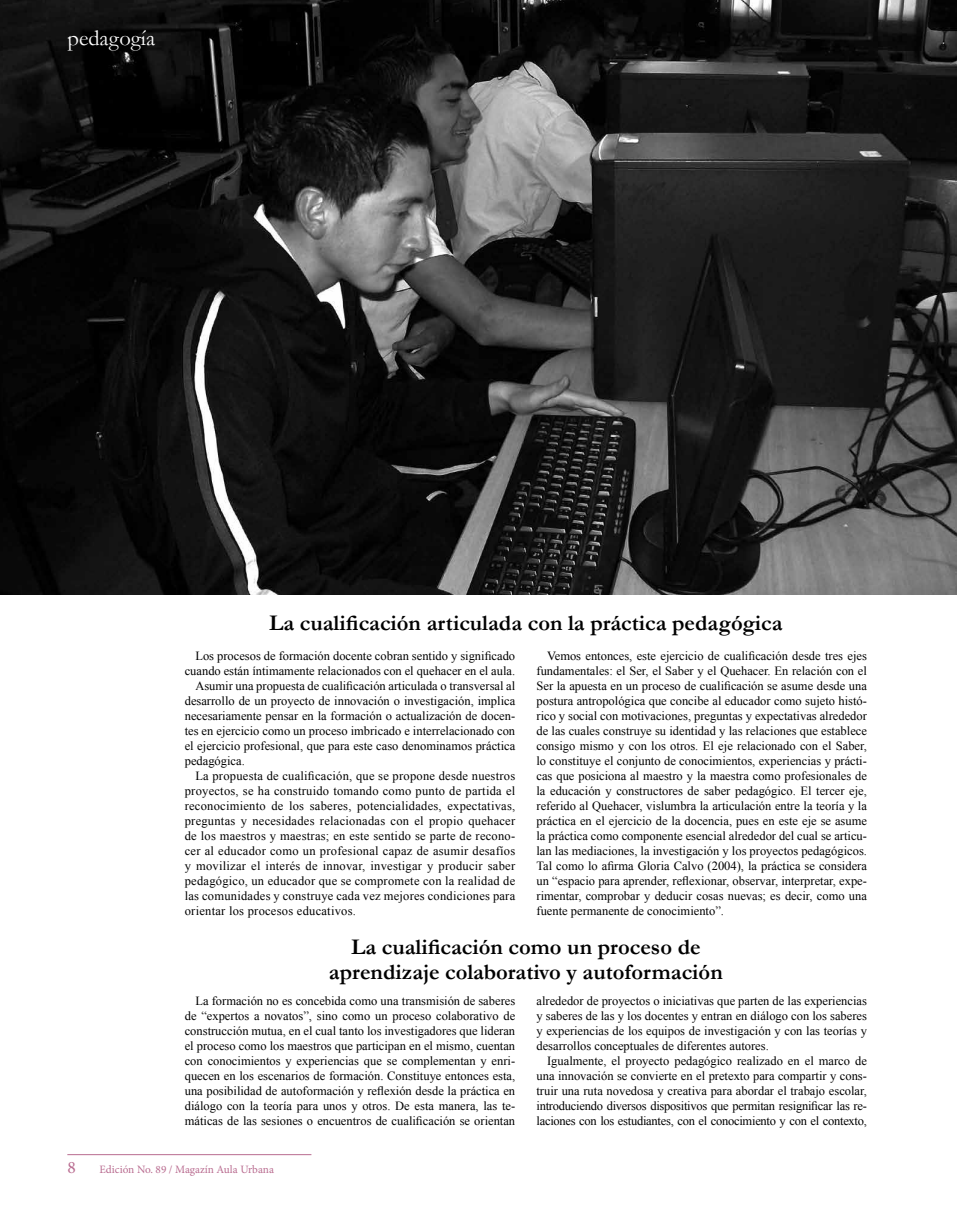
<style>
.page{position:relative;width:957px;height:1205px;background:#fff}
.page>*{position:absolute;margin:0;border:0;box-sizing:border-box;transform-origin:0 0}
.t1{font:700 22.5px/25px "Garamond";color:#000;text-align:center}
.t2{font:22.5px "Garamond";color:#fff}
.t3{font:17.5px "Minion Pro";color:#b96c90}
.t4{font:12.5px/15px "Times New Roman";color:#000;text-align:justify}
.t5{font:12.5px "Times New Roman";letter-spacing:.02em;color:#000}
.t6{font:11.25px "Minion Pro";color:#b96c90}
</style>
<div class="page">
<hr style="left:67px;top:1154px;width:244px;height:1px;background:#b96c90">
<img style="left:0;top:0;width:957px;height:595px">
<h1 class="t2" style="left:68px;top:23px;width:89px">pedagogía</h1>
<h1 class="t1" style="left:269px;top:610px;width:515px">La cualificación articulada con la práctica pedagógica</h1>
<p class="t4" style="left:195px;top:648px;width:321px">Los procesos de formación docente cobran sentido y significado</p>
<p class="t4" style="left:185px;top:663px;width:332px">cuando están íntimamente relacionados con el quehacer en el aula.</p>
<p class="t4" style="left:195px;top:678px;width:321px">Asumir una propuesta de cualificación articulada o transversal al</p>
<p class="t4" style="left:185px;top:693px;width:332px">desarrollo de un proyecto de innovación o investigación, implica</p>
<p class="t4" style="left:185px;top:708px;width:332px">necesariamente pensar en la formación o actualización de docen-</p>
<p class="t4" style="left:185px;top:723px;width:332px">tes en ejercicio como un proceso imbricado e interrelacionado con</p>
<p class="t4" style="left:185px;top:738px;width:332px">el ejercicio profesional, que para este caso denominamos práctica</p>
<p class="t4" style="left:185px;top:753px;width:62px">pedagógica.</p>
<p class="t5" style="left:195px;top:767px;width:321px">La propuesta de cualificación, que se propone desde nuestros</p>
<p class="t5" style="left:185px;top:782px;width:332px">proyectos, se ha construido tomando como punto de partida el</p>
<p class="t5" style="left:185px;top:797px;width:332px">reconocimiento de los saberes, potencialidades, expectativas,</p>
<p class="t5" style="left:185px;top:812px;width:332px">preguntas y necesidades relacionadas con el propio quehacer</p>
<p class="t5" style="left:185px;top:827px;width:332px">de los maestros y maestras; en este sentido se parte de recono-</p>
<p class="t5" style="left:185px;top:842px;width:332px">cer al educador como un profesional capaz de asumir desafíos</p>
<p class="t5" style="left:185px;top:857px;width:332px">y movilizar el interés de innovar, investigar y producir saber</p>
<p class="t5" style="left:185px;top:872px;width:332px">pedagógico, un educador que se compromete con la realidad de</p>
<p class="t5" style="left:185px;top:887px;width:332px">las comunidades y construye cada vez mejores condiciones para</p>
<p class="t5" style="left:185px;top:902px;width:173px">orientar los procesos educativos.</p>
<p class="t4" style="left:536px;top:648px;width:332px;text-indent:11px">Vemos entonces, este ejercicio de cualificación desde tres ejes fundamentales: el Ser, el Saber y el Quehacer. En relación con el Ser la apuesta en un proceso de cualificación se asume desde una postura antropológica que concibe al educador como sujeto histó&shy;rico y social con motivaciones, preguntas y expectativas alrededor de las cuales construye su identidad y las relaciones que establece consigo mismo y con los otros. El eje relacionado con el Saber, lo constituye el conjunto de conocimientos, experiencias y prácti&shy;cas que posiciona al maestro y la maestra como profesionales de la educación y constructores de saber pedagógico. El tercer eje, referido al Quehacer, vislumbra la articulación entre la teoría y la práctica en el ejercicio de la docencia, pues en este eje se asume la práctica como componente esencial alrededor del cual se articu&shy;lan las mediaciones, la investigación y los proyectos pedagógicos.<br>Tal como lo afirma Gloria Calvo (2004), la práctica se considera un “espacio para aprender, reflexionar, observar, interpretar, expe&shy;rimentar, comprobar y deducir cosas nuevas; es decir, como una fuente permanente de conocimiento”.</p>
<h1 class="t1" style="left:329px;top:934px;width:395px">La cualificación como un proceso de aprendizaje colaborativo y autoformación</h1>
<p class="t4" style="left:185px;top:993px;width:332px;text-indent:11px">La formación no es concebida como una transmisión de saberes de “expertos a novatos”, sino como un proceso colaborativo de construcción mutua, en el cual tanto los investigadores que lideran el proceso como los maestros que participan en el mismo, cuentan con conocimientos y experiencias que se complementan y enri&shy;quecen en los escenarios de formación. Constituye entonces esta, una posibilidad de autoformación y reflexión desde la práctica en diálogo con la teoría para unos y otros. De esta manera, las te&shy;máticas de las sesiones o encuentros de cualificación se orientan</p>
<p class="t4" style="left:536px;top:993px;width:332px">alrededor de proyectos o iniciativas que parten de las experiencias y saberes de las y los docentes y entran en diálogo con los saberes y experiencias de los equipos de investigación y con las teorías y desarrollos conceptuales de diferentes autores.</p>
<p class="t4" style="left:536px;top:1053px;width:332px;text-indent:11px">Igualmente, el proyecto pedagógico realizado en el marco de una innovación se convierte en el pretexto para compartir y cons&shy;truir una ruta novedosa y creativa para abordar el trabajo escolar, introduciendo diversos dispositivos que permitan resignificar las re&shy;laciones con los estudiantes, con el conocimiento y con el contexto,</p>
<h2 class="t3" style="left:67px;top:1155px;width:10px">8</h2>
<p class="t6" style="left:99px;top:1161px;width:176px">Edición No. 89 / Magazín Aula Urbana</p>
</div>
